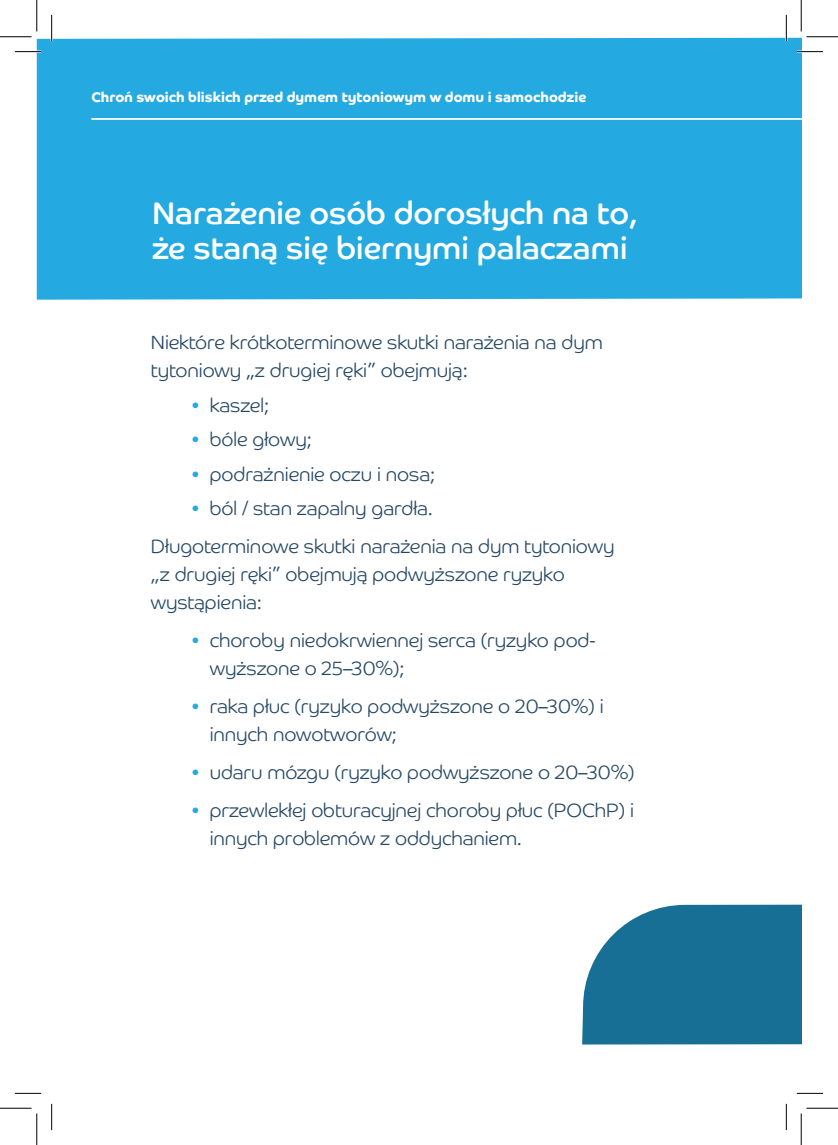
<style>
.page{position:relative;width:838px;height:1145px;background:#fff}
.page>*{position:absolute;margin:0;border:0;box-sizing:border-box;transform-origin:0 0}
.t1{font:31.5px/35px "Co Headline";color:#fff}
.Paragraph_Style_1{font:300 19.25px/28px "Co Headline";color:#264864}
.t2{font:700 14px "Co Headline";color:#fff}
.s1{color:#24aae1}
</style>
<div class="page">
<div style="left:37px;top:37px;width:764px;height:263px;background:#24aae1"></div>
<svg style="left:582px;top:904px;width:219px;height:141px;background:#2c7b9f"></svg>
<hr style="left:91px;top:118px;width:710px;height:2px;background:#fff">
<hr style="left:15px;top:51px;width:26px;height:2px;background:#fff">
<hr style="left:796px;top:51px;width:27px;height:2px;background:#fff">
<hr style="left:51px;top:15px;width:2px;height:26px;background:#fff">
<hr style="left:785px;top:15px;width:2px;height:26px;background:#fff">
<svg style="left:15px;top:51px;width:26px;height:1px"></svg>
<svg style="left:796px;top:51px;width:27px;height:1px"></svg>
<svg style="left:15px;top:1093px;width:26px;height:1px"></svg>
<svg style="left:796px;top:1093px;width:27px;height:1px"></svg>
<svg style="left:51px;top:15px;width:1px;height:26px"></svg>
<svg style="left:51px;top:1104px;width:1px;height:26px"></svg>
<svg style="left:786px;top:15px;width:1px;height:26px"></svg>
<svg style="left:786px;top:1104px;width:1px;height:26px"></svg>
<hr style="left:0;top:36px;width:32px;height:1px;background:#000">
<hr style="left:806px;top:36px;width:31px;height:1px;background:#000">
<hr style="left:0;top:1108px;width:32px;height:1px;background:#000">
<hr style="left:806px;top:1108px;width:31px;height:1px;background:#000">
<hr style="left:36px;top:0;width:1px;height:31px;background:#000">
<hr style="left:36px;top:1113px;width:1px;height:32px;background:#000">
<hr style="left:800px;top:0;width:1px;height:31px;background:#000">
<hr style="left:800px;top:1113px;width:1px;height:32px;background:#000">
<p class="t2" style="left:91px;top:89px;width:496px">Chroń swoich bliskich przed dymem tytoniowym w domu i samochodzie</p>
<p class="t1" style="left:152px;top:196px;width:488px">Narażenie osób dorosłych na to, że staną się biernymi palaczami</p>
<p class="Paragraph_Style_1" style="left:151px;top:327px;width:453px">Niektóre krótkoterminowe skutki narażenia na dym tytoniowy „z drugiej ręki” obejmują:</p>
<p class="Paragraph_Style_1" style="left:191px;top:389px;width:79px"><span class="s1">•</span> kaszel;</p>
<p class="Paragraph_Style_1" style="left:191px;top:424px;width:122px"><span class="s1">•</span> bóle głowy;</p>
<p class="Paragraph_Style_1" style="left:191px;top:458px;width:245px"><span class="s1">•</span> podrażnienie oczu i nosa;</p>
<p class="Paragraph_Style_1" style="left:191px;top:493px;width:243px"><span class="s1">•</span> ból / stan zapalny gardła.</p>
<p class="Paragraph_Style_1" style="left:151px;top:531px;width:465px">Długoterminowe skutki narażenia na dym tytoniowy „z drugiej ręki” obejmują podwyższone ryzyko wystąpienia:</p>
<p class="Paragraph_Style_1" style="left:210px;top:625px;width:387px;text-indent:-18px"><span class="s1">•</span> choroby niedokrwiennej serca (ryzyko pod&shy;wyższone o 25–30%);</p>
<p class="Paragraph_Style_1" style="left:210px;top:690px;width:395px;text-indent:-18px"><span class="s1">•</span> raka płuc (ryzyko podwyższone o 20–30%) i innych nowotworów;</p>
<p class="Paragraph_Style_1" style="left:191px;top:756px;width:445px"><span class="s1">•</span> udaru mózgu (ryzyko podwyższone o 20–30%)</p>
<p class="Paragraph_Style_1" style="left:210px;top:794px;width:425px;text-indent:-18px"><span class="s1">•</span> przewlekłej obturacyjnej choroby płuc (POChP) i innych problemów z oddychaniem.</p>
</div>
